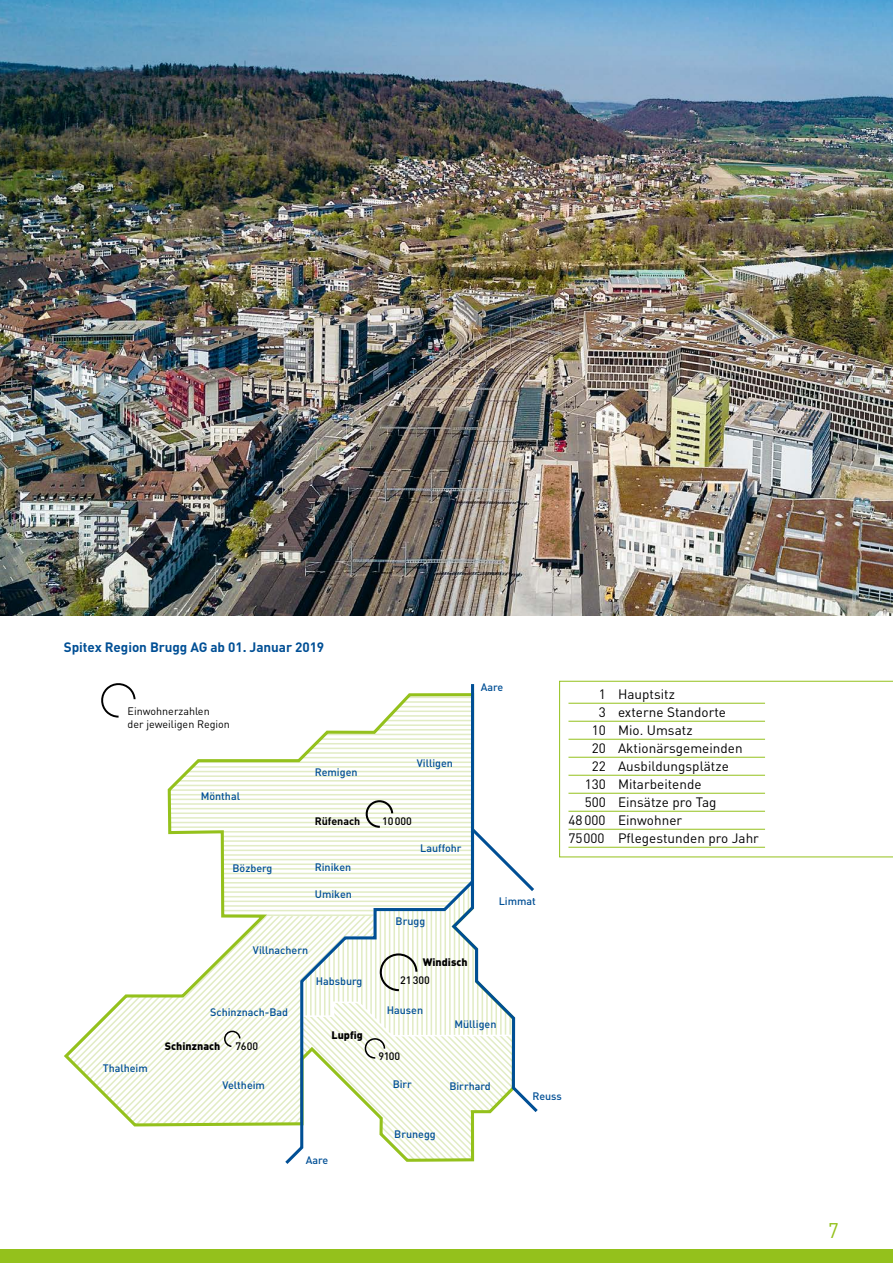
<style>
.page{position:relative;width:893px;height:1263px;background:#fff}
.page>*{position:absolute;margin:0;border:0;box-sizing:border-box;transform-origin:0 0}
.t1{font:21px "DIN Pro";color:#94c11c}
.t2{font:13.5px "DIN Pro";letter-spacing:.005em;color:#000}
.t3{font:700 13.5px "DIN Pro";letter-spacing:-.005em;color:#004f95}
.t4{font:500 10.8px "DIN Pro";color:#004f95}
.t5{font:10.8px/12.9px "DIN Pro";color:#000}
.t6{font:900 10.8px "DIN Pro";color:#000}
.t7{font:500 10.8px "DIN Pro";color:#000}
.t8{font:700 10.8px "DIN Pro";color:#000}
</style>
<div class="page">
<div style="left:0;top:1249px;width:893px;height:14px;background:#94c11c"></div>
<svg style="left:103px;top:683px;width:31px;height:9px"></svg>
<svg style="left:64px;top:692px;width:218px;height:366px"></svg>
<svg style="left:282px;top:684px;width:256px;height:480px"></svg>
<svg style="left:66px;top:800px;width:471px;height:360px"></svg>
<svg style="left:559px;top:681px;width:334px;height:176px"></svg>
<img style="left:0;top:0;width:893px;height:616px">
<p class="t3" style="left:64px;top:639px;width:262px">Spitex Region Brugg AG ab 01. Januar 2019</p>
<p class="t5" style="left:128px;top:704px;width:104px">Einwohnerzahlen<br>der jeweiligen Region</p>
<p class="t4" style="left:201px;top:789px;width:41px">Mönthal</p>
<p class="t4" style="left:315px;top:765px;width:44px">Remigen</p>
<p class="t8" style="left:315px;top:814px;width:47px">Rüfenach</p>
<p class="t4" style="left:233px;top:861px;width:41px">Bözberg</p>
<p class="t4" style="left:315px;top:860px;width:38px">Riniken</p>
<p class="t4" style="left:315px;top:887px;width:39px">Umiken</p>
<p class="t4" style="left:103px;top:1061px;width:47px">Thalheim</p>
<p class="t4" style="left:253px;top:943px;width:57px">Villnachern</p>
<p class="t4" style="left:210px;top:1005px;width:79px">Schinznach-Bad</p>
<p class="t6" style="left:165px;top:1038px;width:57px">Schinznach</p>
<p class="t7" style="left:235px;top:1039px;width:24px">7600</p>
<p class="t4" style="left:316px;top:974px;width:48px">Habsburg</p>
<p class="t6" style="left:332px;top:1027px;width:33px">Lupfig</p>
<p class="t4" style="left:223px;top:1078px;width:44px">Veltheim</p>
<p class="t4" style="left:306px;top:1153px;width:24px">Aare</p>
<p class="t4" style="left:481px;top:680px;width:24px">Aare</p>
<p class="t4" style="left:417px;top:756px;width:38px">Villigen</p>
<p class="t7" style="left:382px;top:814px;width:31px">10000</p>
<p class="t4" style="left:420px;top:841px;width:43px">Lauffohr</p>
<p class="t4" style="left:396px;top:914px;width:31px">Brugg</p>
<p class="t6" style="left:423px;top:955px;width:46px">Windisch</p>
<p class="t7" style="left:400px;top:973px;width:31px">21300</p>
<p class="t4" style="left:387px;top:1003px;width:38px">Hausen</p>
<p class="t4" style="left:499px;top:894px;width:39px">Limmat</p>
<p class="t7" style="left:378px;top:1049px;width:23px">9100</p>
<p class="t4" style="left:454px;top:1017px;width:44px">Mülligen</p>
<p class="t4" style="left:393px;top:1077px;width:21px">Birr</p>
<p class="t4" style="left:449px;top:1079px;width:43px">Birrhard</p>
<p class="t2" style="left:599px;top:685px;width:78px">1 Hauptsitz</p>
<p class="t2" style="left:599px;top:703px;width:129px">3 externe Standorte</p>
<p class="t2" style="left:592px;top:721px;width:102px">10 Mio. Umsatz</p>
<p class="t2" style="left:592px;top:739px;width:152px">20 Aktionärsgemeinden</p>
<p class="t2" style="left:592px;top:757px;width:138px">22 Ausbildungsplätze</p>
<p class="t2" style="left:585px;top:775px;width:118px">130 Mitarbeitende</p>
<p class="t2" style="left:585px;top:793px;width:133px">500 Einsätze pro Tag</p>
<p class="t2" style="left:568px;top:811px;width:115px">48 000 Einwohner</p>
<p class="t2" style="left:568px;top:829px;width:192px">75000 Pflegestunden pro Jahr</p>
<p class="t4" style="left:394px;top:1127px;width:43px">Brunegg</p>
<p class="t4" style="left:532px;top:1089px;width:31px">Reuss</p>
<h1 class="t1" style="left:828px;top:1217px;width:12px">7</h1>
</div>
